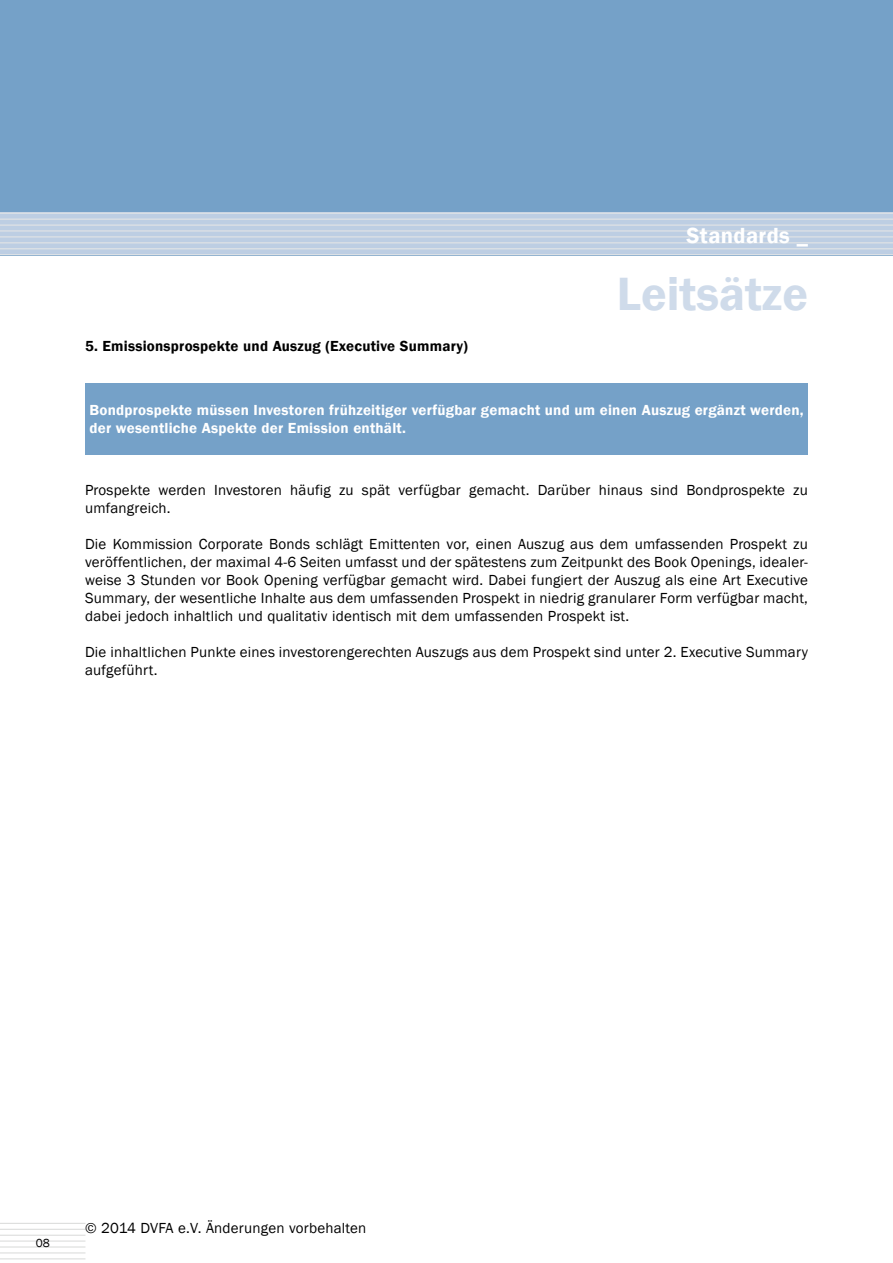
<style>
.page{position:relative;width:893px;height:1263px;background:#fff}
.page>*{position:absolute;margin:0;border:0;box-sizing:border-box;transform-origin:0 0}
.t1{font:600 48px "Franklin Gothic";color:#cfdbea}
.t2{font:600 22.5px "Franklin Gothic";letter-spacing:.015em;color:#fff}
.t3{font:15px/18px "Franklin Gothic";letter-spacing:.015em;color:#000}
.t4{font:600 15px/18px "Franklin Gothic";letter-spacing:.015em;color:#fff}
.t5{font:600 15px "Franklin Gothic";letter-spacing:.015em;color:#000}
.t6{font:12px "Franklin Gothic";color:#000}
</style>
<div class="page">
<hr style="left:0;top:1223px;width:85px;height:1px;background:#d8d9d8">
<hr style="left:0;top:1229px;width:85px;height:1px;background:#d8d9d8">
<hr style="left:0;top:1235px;width:85px;height:1px;background:#d8d9d8">
<hr style="left:0;top:1241px;width:85px;height:1px;background:#d8d9d8">
<hr style="left:0;top:1246px;width:85px;height:1px;background:#d8d9d8">
<hr style="left:0;top:1252px;width:85px;height:1px;background:#d8d9d8">
<hr style="left:0;top:1258px;width:85px;height:1px;background:#d8d9d8">
<div style="left:0;top:0;width:893px;height:255px;background:#75a1c8"></div>
<div style="left:0;top:213px;width:893px;height:42px;background:linear-gradient(to right,#bfcfe3,#bfcfe3)"></div>
<hr style="left:0;top:219px;width:893px;height:1px;background:#e7e7e6">
<hr style="left:0;top:225px;width:893px;height:1px;background:#e7e7e6">
<hr style="left:0;top:231px;width:893px;height:1px;background:#e7e7e6">
<hr style="left:0;top:237px;width:893px;height:1px;background:#e7e7e6">
<hr style="left:0;top:242px;width:893px;height:1px;background:#e7e7e6">
<hr style="left:0;top:248px;width:893px;height:1px;background:#e7e7e6">
<hr style="left:0;top:254px;width:893px;height:1px;background:#e7e7e6">
<hr style="left:0;top:213px;width:893px;height:1px;background:#e7e7e6">
<div style="left:85px;top:383px;width:723px;height:71px;background:#75a1c8"></div>
<p class="t5" style="left:85px;top:337px;width:384px">5. Emissionsprospekte und Auszug (Executive Summary)</p>
<p class="t2" style="left:687px;top:221px;width:123px">Standards _</p>
<p class="t1" style="left:617px;top:264px;width:193px">Leitsätze</p>
<p class="t4" style="left:89px;top:401px;width:716px">Bondprospekte müssen Investoren frühzeitiger verfügbar gemacht und um einen Auszug ergänzt werden, der wesentliche Aspekte der Emission enthält.</p>
<p class="t3" style="left:85px;top:482px;width:724px">Prospekte werden Investoren häufig zu spät verfügbar gemacht. Darüber hinaus sind Bondprospekte zu umfangreich.</p>
<p class="t3" style="left:85px;top:536px;width:724px;text-align:justify">Die Kommission Corporate Bonds schlägt Emittenten vor, einen Auszug aus dem umfassenden Prospekt zu veröffentlichen, der maximal 4-6 Seiten umfasst und der spätestens zum Zeitpunkt des Book Openings, idealer&shy;weise 3 Stunden vor Book Opening verfügbar gemacht wird. Dabei fungiert der Auszug als eine Art Executive Summary, der wesentliche Inhalte aus dem umfassenden Prospekt in niedrig granularer Form verfügbar macht, dabei jedoch inhaltlich und qualitativ identisch mit dem umfassenden Prospekt ist.</p>
<p class="t3" style="left:85px;top:644px;width:724px">Die inhaltlichen Punkte eines investorengerechten Auszugs aus dem Prospekt sind unter 2. Executive Summary aufgeführt.</p>
<p class="t6" style="left:36px;top:1236px;width:16px">08</p>
<p class="t3" style="left:85px;top:1220px;width:283px">© 2014 DVFA e.V. Änderungen vorbehalten</p>
</div>
